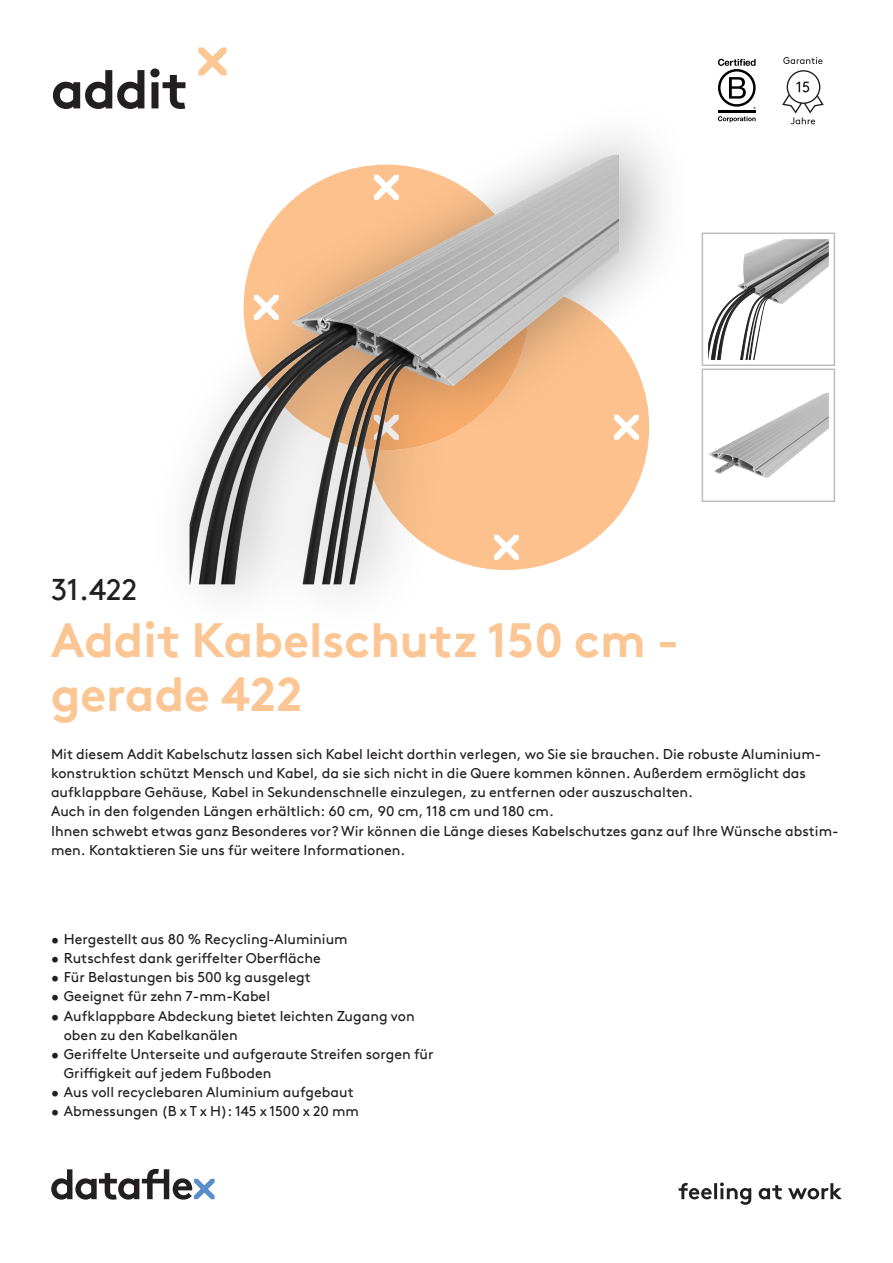
<style>
.page{position:relative;width:893px;height:1263px;background:#fff}
.page>*{position:absolute;margin:0;border:0;box-sizing:border-box;transform-origin:0 0}
.t1{font:700 54px "Brown Pro TT";letter-spacing:-.02em;color:#231f20}
.productnaam{font:700 48px/54px "Brown Pro TT";color:#fcc694}
.productnummer{font:30px "Brown Pro TT";color:#231f20}
.omschrijving{font:14.25px/19.2px "Brown Pro TT";color:#231f20}
</style>
<div class="page">
<svg style="left:51px;top:1169px;width:164px;height:30px"></svg>
<svg style="left:679px;top:1182px;width:163px;height:23px"></svg>
<svg style="left:198px;top:47px;width:28px;height:28px"></svg>
<hr style="left:718px;top:111px;width:38px;height:2px;background:#000001">
<svg style="left:718px;top:59px;width:38px;height:50px"></svg>
<svg style="left:718px;top:116px;width:38px;height:6px"></svg>
<svg style="left:783px;top:57px;width:39px;height:7px"></svg>
<svg style="left:782px;top:70px;width:42px;height:54px"></svg>
<img style="left:708px;top:239px;width:121px;height:121px">
<div style="left:702px;top:233px;width:133px;height:133px;border:2px solid #bcbdc0"></div>
<img style="left:708px;top:393px;width:121px;height:85px">
<div style="left:702px;top:369px;width:133px;height:133px;border:2px solid #bcbdc0"></div>
<img style="left:184px;top:137px;width:457px;height:458px">
<h1 class="t1" style="left:51px;top:46px;width:139px">addit</h1>
<p class="productnummer" style="left:51px;top:566px;width:88px">31.422</p>
<p class="productnaam" style="left:51px;top:608px;width:630px">Addit Kabelschutz 150 cm - gerade 422</p>
<p class="omschrijving" style="left:51px;top:743px;width:789px">Mit diesem Addit Kabelschutz lassen sich Kabel leicht dorthin verlegen, wo Sie sie brauchen. Die robuste Aluminium&shy;konstruktion schützt Mensch und Kabel, da sie sich nicht in die Quere kommen können. Außerdem ermöglicht das aufklappbare Gehäuse, Kabel in Sekundenschnelle einzulegen, zu entfernen oder auszuschalten.<br>Auch in den folgenden Längen erhältlich: 60 cm, 90 cm, 118 cm und 180 cm.<br>Ihnen schwebt etwas ganz Besonderes vor? Wir können die Länge dieses Kabelschutzes ganz auf Ihre Wünsche abstim&shy;men. Kontaktieren Sie uns für weitere Informationen.</p>
<p class="omschrijving" style="left:51px;top:928px;width:298px">• Hergestellt aus 80 % Recycling-Aluminium</p>
<p class="omschrijving" style="left:51px;top:947px;width:271px">• Rutschfest dank geriffelter Oberfläche</p>
<p class="omschrijving" style="left:51px;top:966px;width:261px">• Für Belastungen bis 500 kg ausgelegt</p>
<p class="omschrijving" style="left:51px;top:986px;width:221px">• Geeignet für zehn 7-mm-Kabel</p>
<p class="omschrijving" style="left:64px;top:1005px;width:353px;text-indent:-13px">• Aufklappbare Abdeckung bietet leichten Zugang von oben zu den Kabelkanälen</p>
<p class="omschrijving" style="left:64px;top:1043px;width:371px;text-indent:-13px">• Geriffelte Unterseite und aufgeraute Streifen sorgen für<br>Griffigkeit auf jedem Fußboden</p>
<p class="omschrijving" style="left:51px;top:1081px;width:304px">• Aus voll recyclebaren Aluminium aufgebaut</p>
<p class="omschrijving" style="left:51px;top:1100px;width:310px">• Abmessungen (B x T x H): 145 x 1500 x 20 mm</p>
</div>
